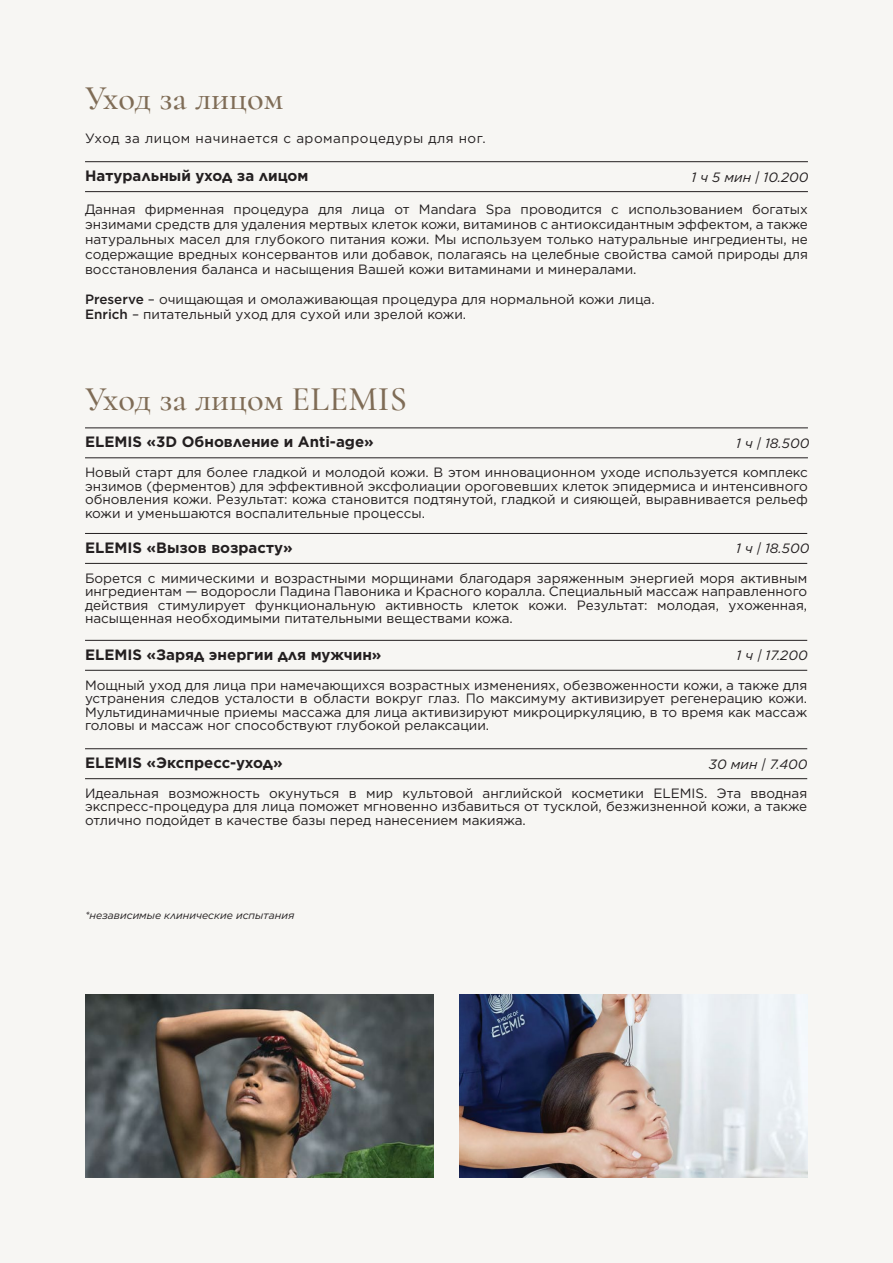
<style>
.page{position:relative;width:893px;height:1263px;background:#f7f6f3}
.page>*{position:absolute;margin:0;border:0;box-sizing:border-box;transform-origin:0 0}
.t1{font:500 34.5px "Cormorant";color:#7f6c56}
.t2{font:700 15px "Gotham";color:#231f20}
.t3{font:13.5px/13.5px "Gotham Pro";color:#231f20;text-align:justify}
.t4{font:italic 13.5px "Gotham";color:#231f20}
.t5{font:13.5px "Gotham Pro";letter-spacing:.04em;color:#231f20}
.t6{font:italic 10.5px "Gotham";color:#231f20}
.s1{font-family:"Gotham";font-weight:500}
</style>
<div class="page">
<hr style="left:85px;top:191px;width:723px;height:1px;background:#231f20">
<hr style="left:85px;top:161px;width:723px;height:1px;background:#231f20">
<hr style="left:85px;top:563px;width:722px;height:1px;background:#231f20">
<hr style="left:85px;top:533px;width:722px;height:1px;background:#231f20">
<hr style="left:85px;top:670px;width:722px;height:1px;background:#231f20">
<hr style="left:85px;top:640px;width:722px;height:1px;background:#231f20">
<hr style="left:85px;top:778px;width:722px;height:1px;background:#231f20">
<hr style="left:85px;top:748px;width:722px;height:1px;background:#231f20">
<hr style="left:85px;top:458px;width:723px;height:1px;background:#231f20">
<hr style="left:85px;top:428px;width:723px;height:1px;background:#231f20">
<img style="left:459px;top:994px;width:349px;height:184px">
<img style="left:85px;top:994px;width:349px;height:184px">
<h1 class="t1" style="left:85px;top:77px;width:200px">Уход за лицом</h1>
<p class="t5" style="left:85px;top:130px;width:402px">Уход за лицом начинается с аромапроцедуры для ног.</p>
<p class="t2" style="left:85px;top:166px;width:225px">Натуральный уход за лицом</p>
<p class="t3" style="left:85px;top:202px;width:724px;line-height:15px">Данная фирменная процедура для лица от Mandara Spa проводится с использованием богатых энзимами средств для удаления мертвых клеток кожи, витаминов с антиоксидантным эффектом, а также натуральных масел для глубокого питания кожи. Мы используем только натуральные ингредиенты, не содержащие вредных консервантов или добавок, полагаясь на целебные свойства самой природы для восстановления баланса и насыщения Вашей кожи витаминами и минералами.</p>
<p class="t3" style="left:85px;top:292px;width:571px;line-height:15px"><span class="s1">Preserve</span> – очищающая и омолаживающая процедура для нормальной кожи лица.<br><span class="s1">Enrich</span> – питательный уход для сухой или зрелой кожи.</p>
<p class="t4" style="left:691px;top:168px;width:118px">1 ч 5 мин | 10.200</p>
<h1 class="t1" style="left:85px;top:378px;width:323px">Уход за лицом ELEMIS</h1>
<p class="t2" style="left:85px;top:432px;width:290px">ELEMIS «3D Обновление и Anti-age»</p>
<p class="t3" style="left:85px;top:465px;width:724px">Новый старт для более гладкой и молодой кожи. В этом инновационном уходе используется комплекс энзимов (ферментов) для эффективной эксфолиации ороговевших клеток эпидермиса и интенсивного обновления кожи. Результат: кожа становится подтянутой, гладкой и сияющей, выравнивается рельеф кожи и уменьшаются воспалительные процессы.</p>
<p class="t4" style="left:736px;top:434px;width:75px">1 ч | 18.500</p>
<p class="t2" style="left:85px;top:538px;width:209px">ELEMIS «Вызов возрасту»</p>
<p class="t3" style="left:85px;top:571px;width:724px">Борется с мимическими и возрастными морщинами благодаря заряженным энергией моря активным ингредиентам — водоросли Падина Павоника и Красного коралла. Специальный массаж направленного действия стимулирует функциональную активность клеток кожи. Результат: молодая, ухоженная, насыщенная необходимыми питательными веществами кожа.</p>
<p class="t2" style="left:85px;top:645px;width:298px">ELEMIS «Заряд энергии для мужчин»</p>
<p class="t3" style="left:85px;top:678px;width:724px">Мощный уход для лица при намечающихся возрастных изменениях, обезвоженности кожи, а также для устранения следов усталости в области вокруг глаз. По максимуму активизирует регенерацию кожи.<br>Мультидинамичные приемы массажа для лица активизируют микроциркуляцию, в то время как массаж головы и массаж ног способствуют глубокой релаксации.</p>
<p class="t2" style="left:85px;top:753px;width:199px">ELEMIS «Экспресс-уход»</p>
<p class="t3" style="left:85px;top:786px;width:724px">Идеальная возможность окунуться в мир культовой английской косметики ELEMIS. Эта вводная экспресс-процедура для лица поможет мгновенно избавиться от тусклой, безжизненной кожи, а также отлично подойдет в качестве базы перед нанесением макияжа.</p>
<p class="t4" style="left:736px;top:540px;width:75px">1 ч | 18.500</p>
<p class="t4" style="left:737px;top:647px;width:73px">1 ч | 17.200</p>
<p class="t4" style="left:709px;top:755px;width:100px">30 мин | 7.400</p>
<p class="t6" style="left:85px;top:909px;width:211px">*независимые клинические испытания</p>
</div>
